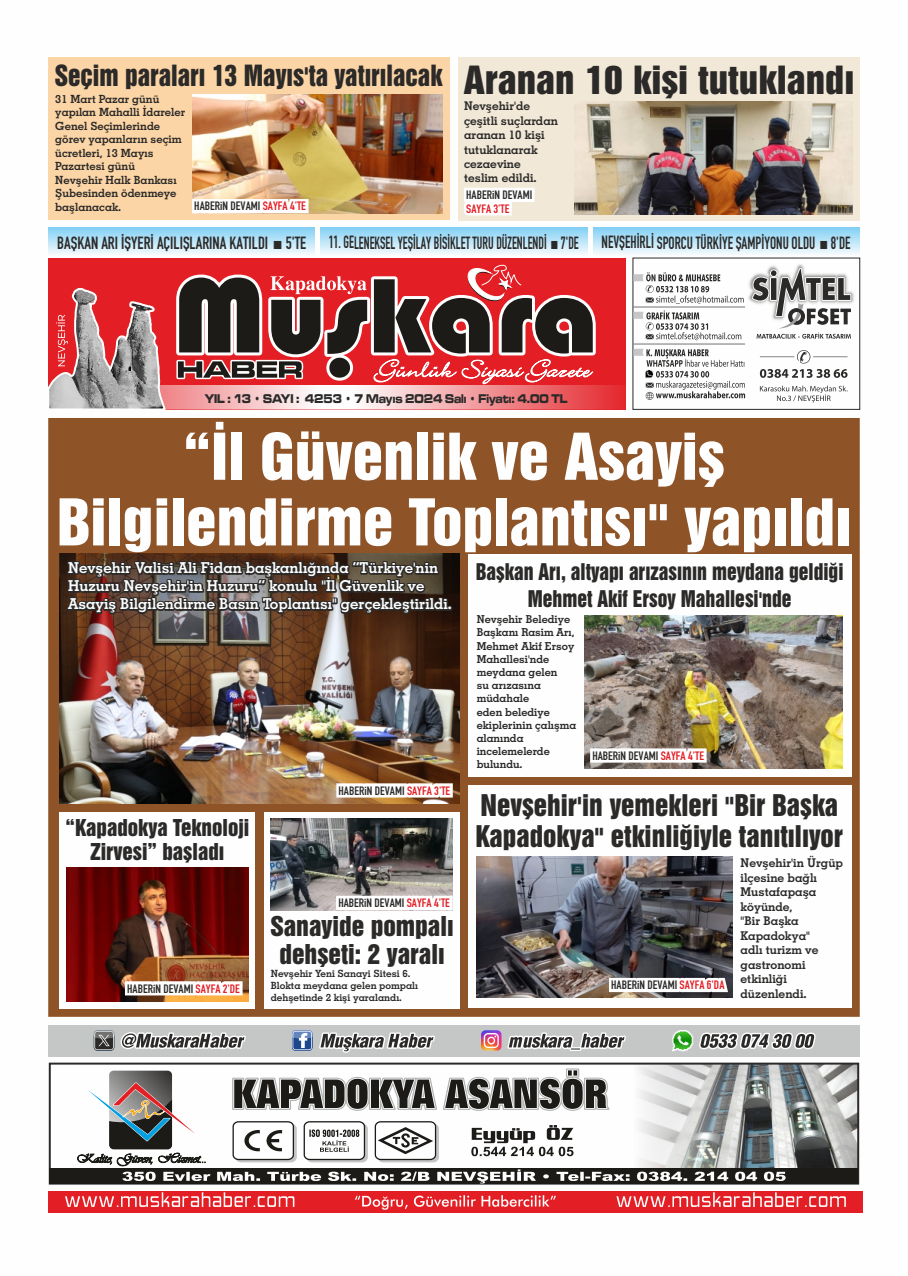
<style>
.page{position:relative;width:908px;height:1276px;background:#fff}
.page>*{position:absolute;margin:0;border:0;box-sizing:border-box;transform-origin:0 0}
.t1{font:58.8px/65.6px "Swiss 921 BT";color:#fefefe;text-align:center;scale:1.06 1}
.t2{font:35.5px "Swiss 921 BT";color:#2b2a29;scale:1.1 1}
.t3{font:27.3px/31.5px "Swiss 921 BT";color:#2b2a29}
.t4{font:26.7px "Swiss 921 BT";color:#2b2a29;scale:.95 1}
.t5{font:24.9px/28.1px "Swiss 921 BT";color:#2b2a29;text-align:center}
.t6{font:21.2px/24.5px "Swiss 921 BT";color:#2b2a29;text-align:center}
.t7{font:21px/26.9px "Swiss 921 BT";color:#2b2a29;text-align:center;scale:.94 1}
.t8{font:17.4px "DIN Eng Con";color:#2b2a29;scale:.76 1}
.t9{font:17.4px "DIN Eng Con";color:#2b2a29;scale:.83 1}
.t10{font:17.4px "DIN Eng Con";color:#2b2a29;scale:.94 1}
.t11{font:15.1px/18.1px "Geometric Slabserif 703 Bold BT";color:#fefefe}
.t12{font:13.1px "Microgramma D Bold Exte";color:#2b2a29;scale:.79 1}
.t13{font:12.1px/14.5px "Geometric Slabserif 703 Bold BT";color:#2b2a29}
.t14{font:12px "DIN Eng Con";color:#2b2a29;scale:1.05 1}
.t15{font:12px/14.4px "Geometric Slabserif 703 Bold BT";color:#2b2a29}
.t16{font:12px "DIN Eng Con";color:#e31e24;scale:1.05 1}
.t17{font:11.3px/13.5px "Geometric Slabserif 703 Bold BT";color:#2b2a29}
.t18{font:11px/13.2px "Geometric Slabserif 703 Bold BT";color:#2b2a29}
.t19{font:10px/12px "Geometric Slabserif 703 Bold BT";color:#2b2a29}
.s1{color:#e31e24}
.s2{font-family:"Arial"}
</style>
<div class="page">
<img style="left:816px;top:1065px;width:39px;height:103px">
<div style="left:50px;top:1168px;width:807px;height:15px;background:#1c1b17"></div>
<div style="left:48px;top:258px;width:577px;height:151px;background:#e31e24"></div>
<img style="left:166px;top:386px;width:457px;height:23px">
<svg style="left:176px;top:264px;width:420px;height:121px"></svg>
<svg style="left:48px;top:287px;width:118px;height:123px"></svg>
<div style="left:48px;top:1191px;width:814px;height:21px;background:#e31e24"></div>
<svg style="left:355px;top:1198px;width:200px;height:11px"></svg>
<svg style="left:65px;top:1192px;width:229px;height:15px"></svg>
<svg style="left:616px;top:1192px;width:229px;height:15px"></svg>
<div style="left:632px;top:257px;width:227px;height:153px;border:1px solid #2b2a29"></div>
<svg style="left:231px;top:1183px;width:381px;height:15px"></svg>
<img style="left:770px;top:264px;width:84px;height:40px">
<div style="left:48px;top:1025px;width:811px;height:31px;background:#c5c6c6"></div>
<svg style="left:65px;top:1030px;width:751px;height:153px"></svg>
<div style="left:48px;top:418px;width:811px;height:599px;background:#8e5327"></div>
<svg style="left:633px;top:267px;width:218px;height:135px"></svg>
<div style="left:48px;top:57px;width:401px;height:163px;background:#fcd5a6"></div>
<div style="left:458px;top:57px;width:401px;height:164px;background:#f1e8d7"></div>
<img style="left:192px;top:94px;width:250px;height:119px">
<img style="left:574px;top:102px;width:278px;height:112px">
<img style="left:60px;top:554px;width:399px;height:249px">
<div style="left:468px;top:785px;width:382px;height:223px;background:#fefefe"></div>
<div style="left:468px;top:554px;width:382px;height:223px;background:#fefefe"></div>
<img style="left:584px;top:615px;width:258px;height:153px">
<img style="left:476px;top:856px;width:256px;height:142px">
<div style="left:264px;top:812px;width:195px;height:196px;background:#fefefe"></div>
<div style="left:60px;top:812px;width:195px;height:196px;background:#fefefe"></div>
<img style="left:67px;top:867px;width:181px;height:134px">
<img style="left:271px;top:819px;width:181px;height:91px">
<svg style="left:608px;top:978px;width:119px;height:14px"></svg>
<svg style="left:125px;top:981px;width:117px;height:14px"></svg>
<svg style="left:336px;top:783px;width:116px;height:14px"></svg>
<svg style="left:590px;top:748px;width:116px;height:14px"></svg>
<svg style="left:464px;top:188px;width:70px;height:27px"></svg>
<div style="left:192px;top:199px;width:116px;height:14px;background:#fff"></div>
<svg style="left:336px;top:895px;width:116px;height:15px"></svg>
<svg style="left:593px;top:227px;width:266px;height:27px;background:#b8e4f8"></svg>
<svg style="left:320px;top:227px;width:267px;height:27px;background:#b8e4f8"></svg>
<svg style="left:48px;top:227px;width:267px;height:27px;background:#b8e4f8"></svg>
<h3 class="t4" style="left:55px;top:66px;width:409px">Seçim paraları 13 Mayıs'ta yatırılacak</h3>
<p class="t17" style="left:55px;top:93px;width:131px">31 Mart Pazar günü yapılan Mahalli İdareler<br>Genel Seçimlerinde görev yapanların seçim ücretleri, 13 Mayıs<br>Pazartesi günü<br>Nevşehir Halk Bankası<br>Şubesinden ödenmeye başlanacak.</p>
<h2 class="t2" style="left:463px;top:67px;width:356px">Aranan 10 kişi tutuklandı</h2>
<p class="t15" style="left:464px;top:100px;width:95px">Nevşehir'de çeşitli suçlardan aranan 10 kişi tutuklanarak cezaevine teslim edildi.</p>
<p class="t14" style="left:466px;top:188px;width:64px">HABERiN DEVAMI</p>
<p class="t14" style="left:194px;top:199px;width:108px">HABERiN DEVAMI <span class="s1">SAYFA 4'TE</span></p>
<p class="t16" style="left:466px;top:201px;width:43px">SAYFA 3'TE</p>
<h3 class="t10" style="left:57px;top:232px;width:266px">BAÞKAN ARI ÝÞYERÝ AÇILIÞLARINA KATILDI <span class="s2">■</span> 5'TE</h3>
<h3 class="t8" style="left:328px;top:232px;width:330px">11. GELENEKSEL YEÞÝLAY BÝSÝKLET TURU DÜZENLENDÝ <span class="s2">■</span> 7'DE</h3>
<h3 class="t9" style="left:601px;top:232px;width:301px">NEVÞEHÝRLÝ SPORCU TÜRKÝYE ÞAMPÝYONU OLDU <span class="s2">■</span> 8'DE</h3>
<p class="t12" style="left:204px;top:392px;width:460px">YIL : 13 • SAYI : 4253 • 7 Mayıs 2024 Salı • Fiyatı: 4.00 TL</p>
<h1 class="t1" style="left:57px;top:432px;width:750px">“İl Güvenlik ve Asayiş<br>Bilgilendirme Toplantısı" yapıldı</h1>
<h3 class="t11" style="left:68px;top:560px;width:385px">Nevşehir Valisi Ali Fidan başkanlığında “Türkiye'nin<br>Huzuru Nevşehir'in Huzuru” konulu "İl Güvenlik ve<br>Asayiş Bilgilendirme Basın Toplantısı" gerçekleştirildi.</h3>
<h3 class="t7" style="left:475px;top:561px;width:392px">Başkan Arı, altyapı arızasının meydana geldiği<br>Mehmet Akif Ersoy Mahallesi'nde</h3>
<p class="t18" style="left:476px;top:614px;width:101px">Nevşehir Belediye<br>Başkanı Rasim Arı,<br>Mehmet Akif Ersoy<br>Mahallesi'nde meydana gelen<br>su arızasına müdahale<br>eden belediye ekiplerinin çalışma alanında incelemelerde bulundu.</p>
<h3 class="t3" style="left:475px;top:793px;width:369px">Nevşehir'in yemekleri "Bir Başka<br>Kapadokya" etkinliğiyle tanıtılıyor</h3>
<p class="t13" style="left:740px;top:857px;width:104px">Nevşehir'in Ürgüp ilçesine bağlı<br>Mustafapaşa köyünde,<br>"Bir Başka<br>Kapadokya"<br>adlı turizm ve gastronomi etkinliği düzenlendi.</p>
<p class="t14" style="left:592px;top:748px;width:108px">HABERiN DEVAMI <span class="s1">SAYFA 4'TE</span></p>
<p class="t14" style="left:338px;top:783px;width:108px">HABERiN DEVAMI <span class="s1">SAYFA 3'TE</span></p>
<h3 class="t6" style="left:66px;top:818px;width:185px">“Kapadokya Teknoloji<br>Zirvesi” başladı</h3>
<p class="t14" style="left:338px;top:896px;width:108px">HABERiN DEVAMI <span class="s1">SAYFA 4'TE</span></p>
<h3 class="t5" style="left:270px;top:916px;width:185px">Sanayide pompalı dehşeti: 2 yaralı</h3>
<p class="t19" style="left:270px;top:968px;width:149px">Nevşehir Yeni Sanayi Sitesi 6.<br>Blokta meydana gelen pompalı dehşetinde 2 kişi yaralandı.</p>
<p class="t14" style="left:611px;top:978px;width:109px">HABERiN DEVAMI <span class="s1">SAYFA 6'DA</span></p>
<p class="t14" style="left:127px;top:981px;width:109px">HABERiN DEVAMI <span class="s1">SAYFA 2'DE</span></p>
</div>
